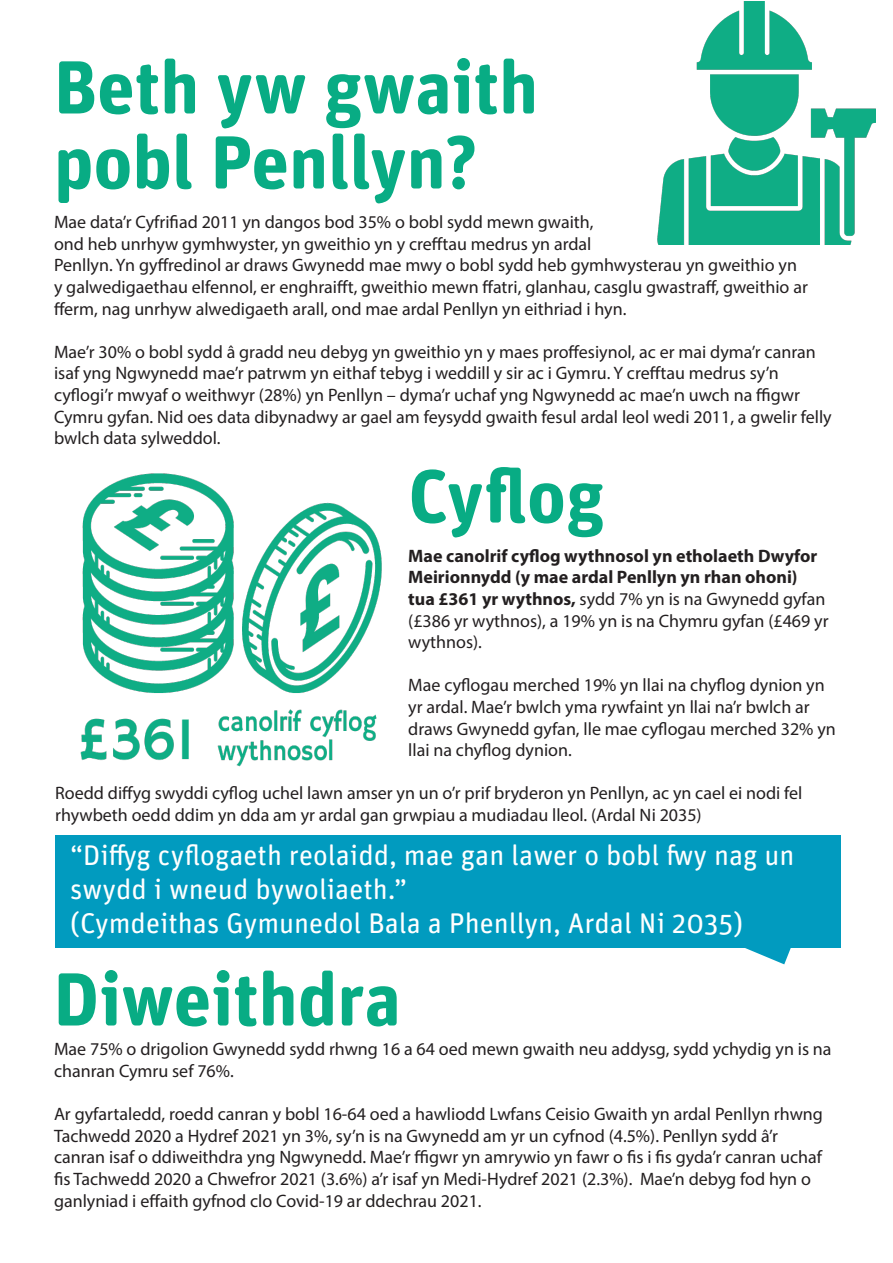
<style>
.page{position:relative;width:893px;height:1263px;background:#fff}
.page>*{position:absolute;margin:0;border:0;box-sizing:border-box;transform-origin:0 0}
.t1{font:700 75px/75px "Unit Rounded Pro";color:#08ac84}
.t2{font:28.5px/34.2px "Unit Rounded Pro";color:#fff}
.t3{font:18px/21.6px "Myriad Pro";color:#231f20}
.t4{font:700 18px/21.6px "Myriad Pro";color:#231f20}
.s1{font-weight:400}
</style>
<div class="page">
<img style="left:80px;top:473px;width:302px;height:294px">
<img style="left:657px;top:1px;width:219px;height:243px">
<svg style="left:738px;top:947px;width:59px;height:17px"></svg>
<div style="left:55px;top:835px;width:786px;height:112px;background:#019bbf"></div>
<p class="t1" style="left:54px;top:46px;width:486px">Beth yw gwaith pobl Penllyn?</p>
<p class="t3" style="left:54px;top:211px;width:755px">Mae data’r Cyfrifiad 2011 yn dangos bod 35% o bobl sydd mewn gwaith,<br>ond heb unrhyw gymhwyster, yn gweithio yn y crefftau medrus yn ardal<br>Penllyn. Yn gyffredinol ar draws Gwynedd mae mwy o bobl sydd heb gymhwysterau yn gweithio yn y galwedigaethau elfennol, er enghraifft, gweithio mewn ffatri, glanhau, casglu gwastraff, gweithio ar fferm, nag unrhyw alwedigaeth arall, ond mae ardal Penllyn yn eithriad i hyn.</p>
<p class="t3" style="left:54px;top:341px;width:779px">Mae’r 30% o bobl sydd â gradd neu debyg yn gweithio yn y maes proffesiynol, ac er mai dyma’r canran isaf yng Ngwynedd mae’r patrwm yn eithaf tebyg i weddill y sir ac i Gymru. Y crefftau medrus sy’n cyflogi’r mwyaf o weithwyr (28%) yn Penllyn – dyma’r uchaf yng Ngwynedd ac mae’n uwch na ffigwr Cymru gyfan. Nid oes data dibynadwy ar gael am feysydd gwaith fesul ardal leol wedi 2011, a gwelir felly bwlch data sylweddol.</p>
<p class="t1" style="left:408px;top:455px;width:198px">Cyflog</p>
<p class="t4" style="left:408px;top:544px;width:422px">Mae canolrif cyflog wythnosol yn etholaeth Dwyfor Meirionnydd (y mae ardal Penllyn yn rhan ohoni) tua £361 yr wythnos, <span class="s1">sydd 7% yn is na Gwynedd gyfan (£386 yr wythnos), a 19% yn is na Chymru gyfan (£469 yr wythnos).</span></p>
<p class="t3" style="left:408px;top:674px;width:429px">Mae cyflogau merched 19% yn llai na chyflog dynion yn yr ardal. Mae’r bwlch yma rywfaint yn llai na’r bwlch ar draws Gwynedd gyfan, lle mae cyflogau merched 32% yn llai na chyflog dynion.</p>
<p class="t3" style="left:55px;top:782px;width:749px">Roedd diffyg swyddi cyflog uchel lawn amser yn un o’r prif bryderon yn Penllyn, ac yn cael ei nodi fel rhywbeth oedd ddim yn dda am yr ardal gan grwpiau a mudiadau lleol. (Ardal Ni 2035)</p>
<p class="t2" style="left:70px;top:836px;width:726px">“Diffyg cyflogaeth reolaidd, mae gan lawer o bobl fwy nag un swydd i wneud bywoliaeth.”</p>
<p class="t2" style="left:70px;top:905px;width:674px">(Cymdeithas Gymunedol Bala a Phenllyn, Ardal Ni 2035)</p>
<p class="t1" style="left:54px;top:958px;width:349px">Diweithdra</p>
<p class="t3" style="left:54px;top:1038px;width:779px">Mae 75% o drigolion Gwynedd sydd rhwng 16 a 64 oed mewn gwaith neu addysg, sydd ychydig yn is na chanran Cymru sef 76%.</p>
<p class="t3" style="left:54px;top:1103px;width:770px">Ar gyfartaledd, roedd canran y bobl 16-64 oed a hawliodd Lwfans Ceisio Gwaith yn ardal Penllyn rhwng Tachwedd 2020 a Hydref 2021 yn 3%, sy’n is na Gwynedd am yr un cyfnod (4.5%). Penllyn sydd â’r canran isaf o ddiweithdra yng Ngwynedd. Mae’r ffigwr yn amrywio yn fawr o fis i fis gyda’r canran uchaf fis Tachwedd 2020 a Chwefror 2021 (3.6%) a’r isaf yn Medi-Hydref 2021 (2.3%). Mae’n debyg fod hyn o ganlyniad i effaith gyfnod clo Covid-19 ar ddechrau 2021.</p>
</div>
